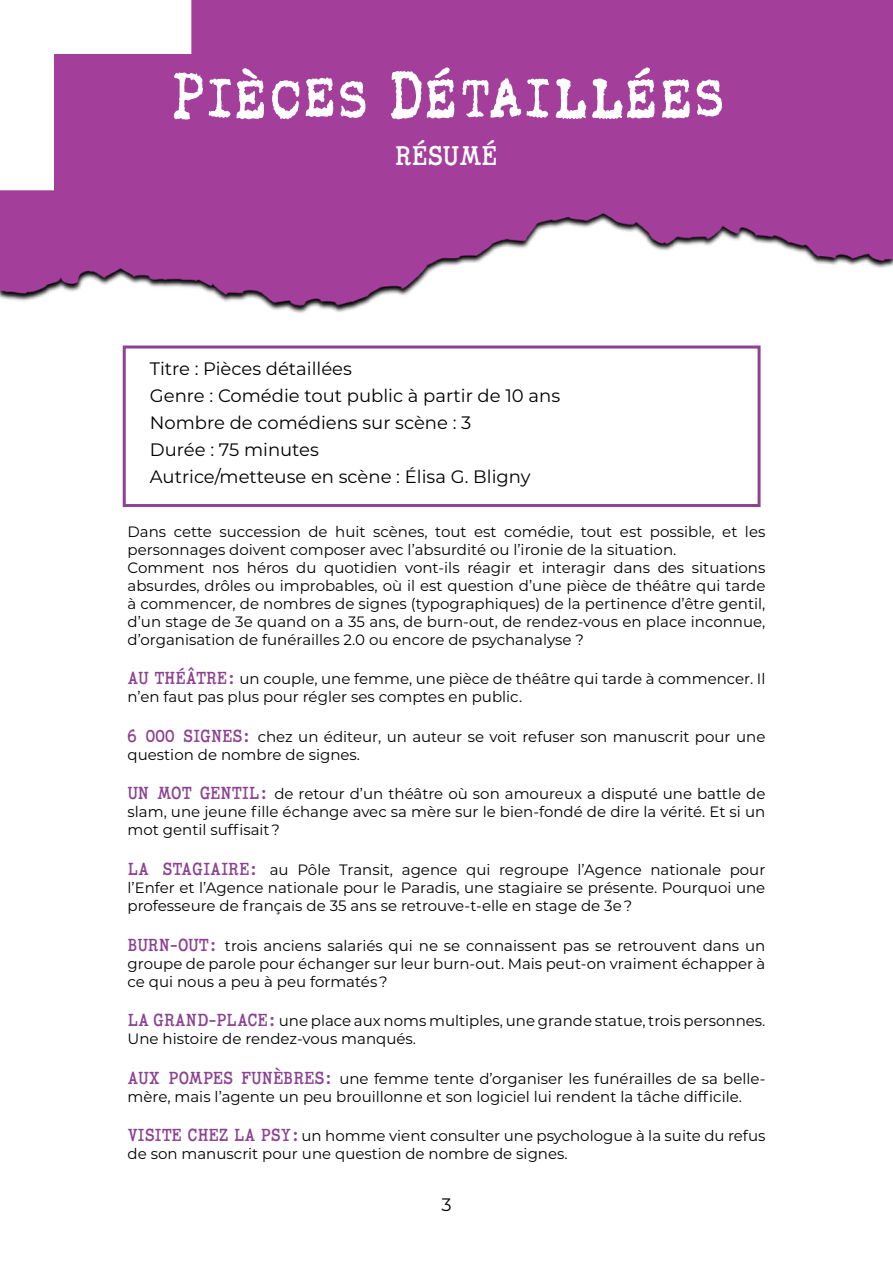
<style>
.page{position:relative;width:893px;height:1263px;background:#fff}
.page>*{position:absolute;margin:0;border:0;box-sizing:border-box;transform-origin:0 0}
.t1{font:52.05px "Sunflower";letter-spacing:.01em;color:#fff}
.t2{font:27.75px "Coronette";letter-spacing:.015em;color:#fff;scale:.9 1}
.t3{font:18px/27px "Montserrat";color:#000}
.t4{font:15px/18px "Montserrat";color:#000}
.s1{font-size:65.1px}
.s2{font-family:"Coronette";font-size:18px;color:#8c4292}
</style>
<div class="page">
<img style="left:0;top:0;width:893px;height:308px">
<div style="left:123px;top:345px;width:638px;height:162px;border:3px solid #8d4292"></div>
<svg style="left:0;top:0;width:245px;height:244px"></svg>
<h1 class="t1" style="left:170px;top:66px;width:555px"><span class="s1">P</span>IÈCES <span class="s1">D</span>ÉTAILLÉES</h1>
<h2 class="t2" style="left:395px;top:139px;width:115px">RÉSUMÉ</h2>
<p class="t3" style="left:150px;top:355px;width:412px">Titre : Pièces détaillées<br>Genre : Comédie tout public à partir de 10 ans<br>Nombre de comédiens sur scène : 3<br>Durée : 75 minutes<br>Autrice/metteuse en scène : Élisa G. Bligny</p>
<p class="t4" style="left:128px;top:522px;width:639px">Dans cette succession de huit scènes, tout est comédie, tout est possible, et les personnages doivent composer avec l’absurdité ou l’ironie de la situation.<br>Comment nos héros du quotidien vont-ils réagir et interagir dans des situations absurdes, drôles ou improbables, où il est question d’une pièce de théâtre qui tarde à commencer, de nombres de signes (typographiques) de la pertinence d’être gentil, d’un stage de 3e quand on a 35 ans, de burn-out, de rendez-vous en place inconnue, d’organisation de funérailles 2.0 ou encore de psychanalyse ?</p>
<p class="t4" style="left:128px;top:669px;width:639px"><span class="s2">AU THÉÂTRE:</span> un couple, une femme, une pièce de théâtre qui tarde à commencer. Il n’en faut pas plus pour régler ses comptes en public.</p>
<p class="t4" style="left:128px;top:727px;width:639px"><span class="s2">6 000 SIGNES:</span> chez un éditeur, un auteur se voit refuser son manuscrit pour une question de nombre de signes.</p>
<p class="t4" style="left:128px;top:784px;width:639px;text-align:justify"><span class="s2">UN MOT GENTIL:</span> de retour d’un théâtre où son amoureux a disputé une battle de slam, une jeune fille échange avec sa mère sur le bien-fondé de dire la vérité. Et si un mot gentil suffisait ?</p>
<p class="t4" style="left:128px;top:860px;width:639px;text-align:justify"><span class="s2">LA STAGIAIRE:</span> au Pôle Transit, agence qui regroupe l’Agence nationale pour l’Enfer et l’Agence nationale pour le Paradis, une stagiaire se présente. Pourquoi une professeure de français de 35 ans se retrouve-t-elle en stage de 3e ?</p>
<p class="t4" style="left:128px;top:936px;width:639px;text-align:justify"><span class="s2">BURN-OUT:</span> trois anciens salariés qui ne se connaissent pas se retrouvent dans un groupe de parole pour échanger sur leur burn-out. Mais peut-on vraiment échapper à ce qui nous a peu à peu formatés ?</p>
<p class="t4" style="left:128px;top:1011px;width:639px"><span class="s2">LA GRAND-PLACE:</span> une place aux noms multiples, une grande statue, trois personnes.<br>Une histoire de rendez-vous manqués.</p>
<p class="t4" style="left:128px;top:1069px;width:639px"><span class="s2">AUX POMPES FUNÈBRES:</span> une femme tente d’organiser les funérailles de sa belle&shy;mère, mais l’agente un peu brouillonne et son logiciel lui rendent la tâche difficile.</p>
<p class="t4" style="left:128px;top:1126px;width:639px"><span class="s2">VISITE CHEZ LA PSY:</span> un homme vient consulter une psychologue à la suite du refus de son manuscrit pour une question de nombre de signes.</p>
<p class="t3" style="left:442px;top:1191px;width:12px">3</p>
</div>
